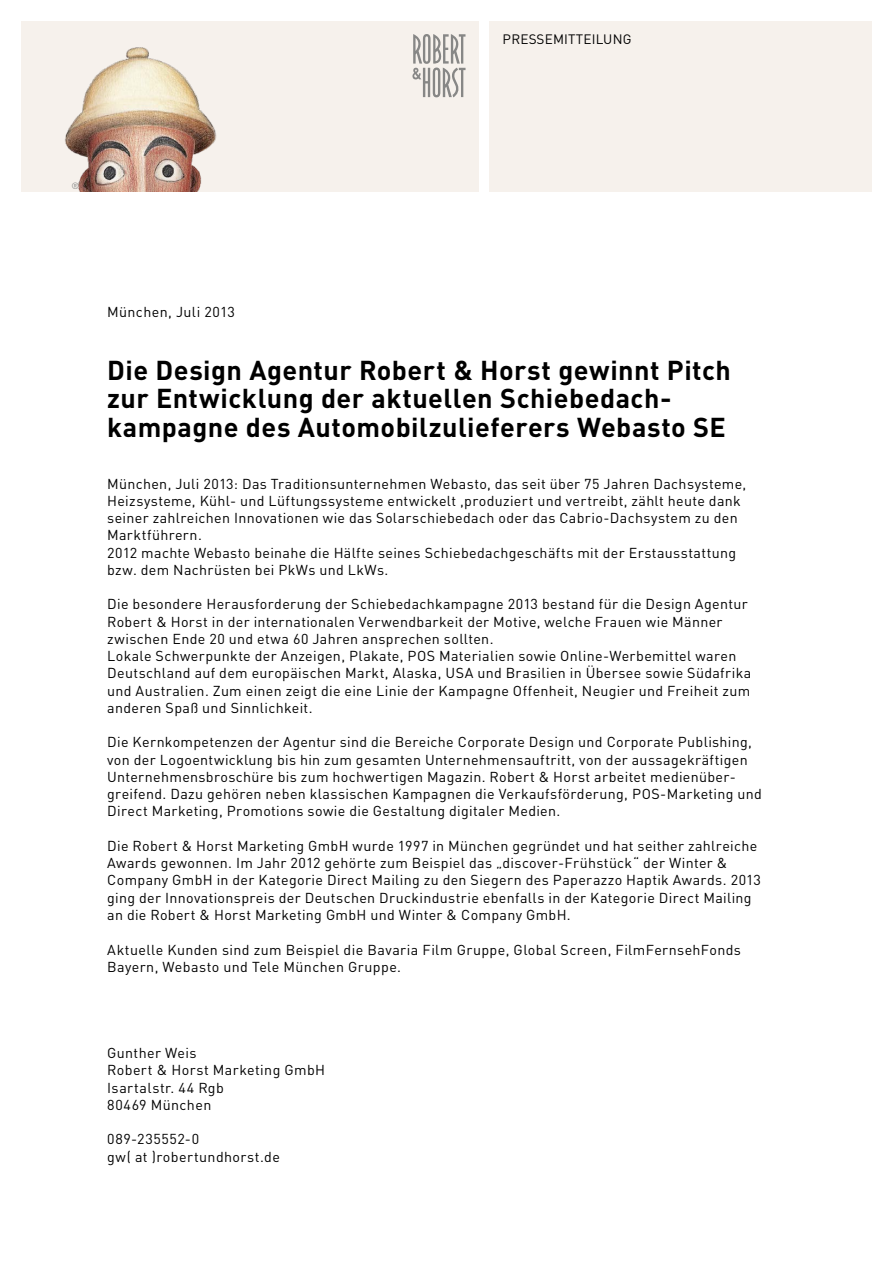
<style>
.page{position:relative;width:893px;height:1263px;background:#fff}
.page>*{position:absolute;margin:0;border:0;box-sizing:border-box;transform-origin:0 0}
.t1{font:700 27px/28.5px "DIN";letter-spacing:.015em;color:#000}
.t2{font:14.25px/17.2px "DIN";letter-spacing:.025em;color:#000}
.t3{font:14.25px "DIN";letter-spacing:.045em;color:#000}
.t4{font:13.5px "DIN";letter-spacing:.015em;color:#000}
.t5{font:9px "DIN";color:#878786}
</style>
<div class="page">
<div style="left:21px;top:21px;width:457px;height:170px;background:#f6f1ec"></div>
<div style="left:489px;top:21px;width:383px;height:170px;background:#f6f1ec"></div>
<svg style="left:412px;top:34px;width:53px;height:63px"></svg>
<img style="left:65px;top:47px;width:152px;height:144px">
<p class="t4" style="left:503px;top:32px;width:130px">PRESSEMITTEILUNG</p>
<p class="t5" style="left:71px;top:181px;width:9px">®</p>
<p class="t2" style="left:107px;top:303px;width:129px">München, Juli 2013</p>
<p class="t1" style="left:107px;top:355px;width:625px">Die Design Agentur Robert &amp; Horst gewinnt Pitch zur Entwicklung der aktuellen Schiebedach&shy;kampagne des Automobilzulieferers Webasto SE</p>
<p class="t2" style="left:107px;top:475px;width:641px">München, Juli 2013: Das Traditionsunternehmen Webasto, das seit über 75 Jahren Dachsysteme, Heizsysteme, Kühl- und Lüftungssysteme entwickelt ,produziert und vertreibt, zählt heute dank seiner zahlreichen Innovationen wie das Solarschiebedach oder das Cabrio-Dachsystem zu den Marktführern.</p>
<p class="t2" style="left:107px;top:544px;width:630px">2012 machte Webasto beinahe die Hälfte seines Schiebedachgeschäfts mit der Erstausstattung bzw. dem Nachrüsten bei PkWs und LkWs.</p>
<p class="t2" style="left:107px;top:596px;width:642px">Die besondere Herausforderung der Schiebedachkampagne 2013 bestand für die Design Agentur<br>Robert &amp; Horst in der internationalen Verwendbarkeit der Motive, welche Frauen wie Männer zwischen Ende 20 und etwa 60 Jahren ansprechen sollten.</p>
<p class="t2" style="left:107px;top:648px;width:645px">Lokale Schwerpunkte der Anzeigen, Plakate, POS Materialien sowie Online-Werbemittel waren Deutschland auf dem europäischen Markt, Alaska, USA und Brasilien in Übersee sowie Südafrika und Australien. Zum einen zeigt die eine Linie der Kampagne Offenheit, Neugier und Freiheit zum anderen Spaß und Sinnlichkeit.</p>
<p class="t2" style="left:107px;top:734px;width:656px">Die Kernkompetenzen der Agentur sind die Bereiche Corporate Design und Corporate Publishing, von der Logoentwicklung bis hin zum gesamten Unternehmensauftritt, von der aussagekräftigen Unternehmensbroschüre bis zum hochwertigen Magazin. Robert &amp; Horst arbeitet medienüber&shy;greifend. Dazu gehören neben klassischen Kampagnen die Verkaufsförderung, POS-Marketing und Direct Marketing, Promotions sowie die Gestaltung digitaler Medien.</p>
<p class="t2" style="left:107px;top:837px;width:655px">Die Robert &amp; Horst Marketing GmbH wurde 1997 in München gegründet und hat seither zahlreiche Awards gewonnen. Im Jahr 2012 gehörte zum Beispiel das „discover-Frühstück“ der Winter &amp; Company GmbH in der Kategorie Direct Mailing zu den Siegern des Paperazzo Haptik Awards. 2013 ging der Innovationspreis der Deutschen Druckindustrie ebenfalls in der Kategorie Direct Mailing an die Robert &amp; Horst Marketing GmbH und Winter &amp; Company GmbH.</p>
<p class="t2" style="left:107px;top:941px;width:635px">Aktuelle Kunden sind zum Beispiel die Bavaria Film Gruppe, Global Screen, FilmFernsehFonds<br>Bayern, Webasto und Tele München Gruppe.</p>
<p class="t2" style="left:107px;top:1044px;width:91px">Gunther Weis</p>
<p class="t2" style="left:107px;top:1062px;width:219px">Robert &amp; Horst Marketing GmbH</p>
<p class="t2" style="left:107px;top:1079px;width:118px">Isartalstr. 44 Rgb</p>
<p class="t2" style="left:107px;top:1096px;width:106px">80469 München</p>
<p class="t3" style="left:107px;top:1131px;width:93px">089-235552-0</p>
<p class="t2" style="left:107px;top:1148px;width:174px">gw( at )robertundhorst.de</p>
</div>
